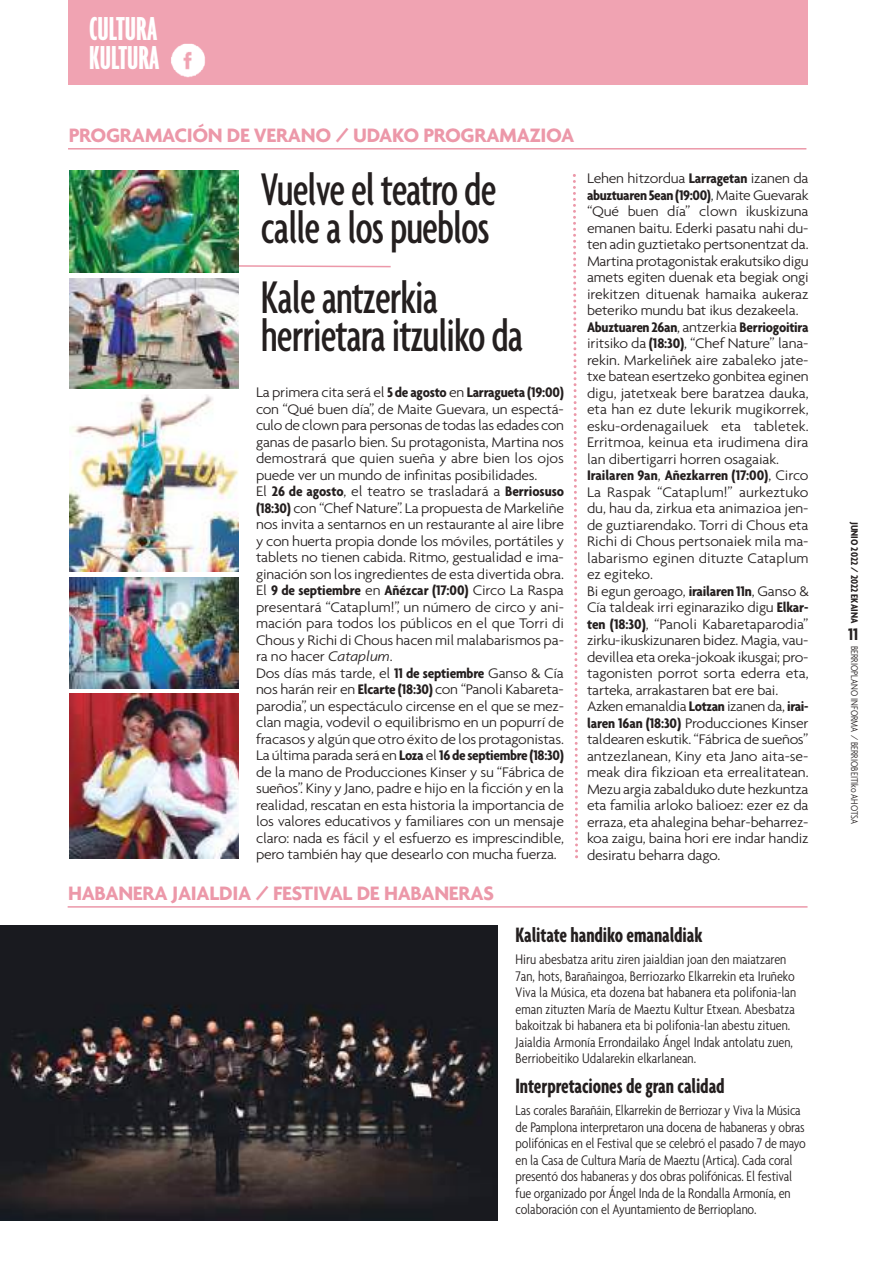
<style>
.page{position:relative;width:893px;height:1263px;background:#fff}
.page>*{position:absolute;margin:0;border:0;box-sizing:border-box;transform-origin:0 0}
.t1{font:500 extra-condensed 49.5px/37.5px "Agenda";letter-spacing:-.02em;color:#241f1f}
.t2{font:700 ultra-condensed 36px/28.5px "Agenda";color:#fff}
.t3{font:700 extra-condensed 22.5px "Agenda";letter-spacing:-.005em;color:#241f1f}
.t4{font:700 21px "Agenda";letter-spacing:-.015em;color:#ec98a9}
.t5{font:700 condensed 18px "Agenda";color:#241f1f}
.t6{font:300 15px/16.5px "Agenda";letter-spacing:-.015em;color:#241f1f;scale:1.05 1}
.t7{font:300 condensed 15px/16.5px "Agenda";letter-spacing:-.01em;color:#241f1f}
.t8{font:300 condensed 10.5px "Agenda";color:#241f1f}
.t9{font:700 condensed 10.5px "Agenda";color:#241f1f}
.s1{font-weight:700;font-stretch:condensed}
.s2{font-style:italic}
</style>
<div class="page">
<div style="left:68px;top:0;width:740px;height:85px;background:#f0a3b2"></div>
<img style="left:171px;top:43px;width:34px;height:35px">
<hr style="left:68px;top:148px;width:738px;height:2px;background:#ec98a9">
<svg style="left:573px;top:174px;width:5px;height:684px"></svg>
<img style="left:0;top:925px;width:498px;height:295px">
<svg style="left:239px;top:265px;width:152px;height:3px"></svg>
<img style="left:70px;top:693px;width:169px;height:165px">
<hr style="left:68px;top:906px;width:739px;height:2px;background:#ec98a9">
<img style="left:70px;top:170px;width:169px;height:103px">
<img style="left:70px;top:278px;width:169px;height:111px">
<img style="left:70px;top:394px;width:169px;height:177px">
<img style="left:70px;top:577px;width:169px;height:111px">
<h2 class="t2" style="left:89px;top:14px;width:72px">CULTURA<br>KULTURA</h2>
<h3 class="t4" style="left:69px;top:123px;width:507px">PROGRAMACIÓN DE VERANO / UDAKO PROGRAMAZIOA</h3>
<h1 class="t1" style="left:261px;top:170px;width:237px">Vuelveelteatrode callealospueblos</h1>
<h1 class="t1" style="left:261px;top:277px;width:264px">Kaleantzerkia herrietaraitzulikoda</h1>
<p class="t6" style="left:256px;top:384px;width:295px">La primera cita será el <span class="s1">5 de agosto</span> en <span class="s1">Larragueta (19:00) </span>con “Qué buen día”, de Maite Guevara, un espectá&shy;culo de clown para personas de todas las edades con ganas de pasarlo bien. Su protagonista, Martina nos demostrará que quien sueña y abre bien los ojos puede ver un mundo de infinitas posibilidades.<br>El <span class="s1">26 de agosto</span>, el teatro se trasladará a <span class="s1">Berriosuso (18:30)</span> con “Chef Nature”. La propuesta de Markeliñe nos invita a sentarnos en un restaurante al aire libre y con huerta propia donde los móviles, portátiles y tablets no tienen cabida. Ritmo, gestualidad e ima&shy;ginación son los ingredientes de esta divertida obra.<br>El <span class="s1">9 de septiembre</span> en <span class="s1">Añézcar (17:00)</span> Circo La Raspa presentará “Cataplum!”, un número de circo y ani&shy;mación para todos los públicos en el que Torri di Chous y Richi di Chous hacen mil malabarismos pa&shy;ra no hacer <span class="s2">Cataplum</span>.<br>Dos días más tarde, el <span class="s1">11 de septiembre</span> Ganso &amp; Cía nos harán reir en <span class="s1">Elcarte (18:30)</span> con “Panoli Kabareta&shy;parodia”, un espectáculo circense en el que se mez&shy;clan magia, vodevil o equilibrismo en un popurrí de fracasos y algún que otro éxito de los protagonistas.<br>La última parada será en <span class="s1">Loza</span> el <span class="s1">16de septiembre (18:30) </span>de la mano de Producciones Kinser y su “Fábrica de sueños”. Kiny y Jano, padre e hijo en la ficción y en la realidad, rescatan en esta historia la importancia de los valores educativos y familiares con un mensaje claro: nada es fácil y el esfuerzo es imprescindible, pero también hay que desearlo con mucha fuerza.</p>
<h3 class="t4" style="left:68px;top:881px;width:427px">HABANERA JAIALDIA / FESTIVAL DE HABANERAS</h3>
<p class="t6" style="left:587px;top:170px;width:213px">Lehen hitzordua <span class="s1">Larragetan</span> izanen da <span class="s1">abuztuaren5ean(19:00)</span>, Maite Guevarak “Qué buen día” clown ikuskizuna emanen baitu. Ederki pasatu nahi du&shy;ten adin guztietako pertsonentzat da.<br>Martina protagonistak erakutsiko digu amets egiten duenak eta begiak ongi irekitzen dituenak hamaika aukeraz beteriko mundu bat ikus dezakeela.<br><span class="s1">Abuztuaren 26an</span>, antzerkia <span class="s1">Berriogoitira </span>iritsiko da <span class="s1">(18:30)</span>, “Chef Nature” lana&shy;rekin. Markeliñek aire zabaleko jate&shy;txe batean esertzeko gonbitea eginen digu, jatetxeak bere baratzea dauka, eta han ez dute lekurik mugikorrek, esku-ordenagailuek eta tabletek.<br>Erritmoa, keinua eta irudimena dira lan dibertigarri horren osagaiak.<br><span class="s1">Irailaren 9an</span>, <span class="s1">Añezkarren (17:00)</span>, Circo La Raspak “Cataplum!” aurkeztuko du, hau da, zirkua eta animazioa jen&shy;de guztiarendako. Torri di Chous eta Richi di Chous pertsonaiek mila ma&shy;labarismo eginen dituzte Cataplum ez egiteko.<br>Bi egun geroago, <span class="s1">irailaren 11n</span>, Ganso &amp; Cía taldeak irri eginaraziko digu <span class="s1">Elkar&shy;ten (18:30)</span>, “Panoli Kabaretaparodia” zirku-ikuskizunaren bidez. Magia, vau&shy;devillea eta oreka-jokoak ikusgai; pro&shy;tagonisten porrot sorta ederra eta, tarteka, arrakastaren bat ere bai.<br>Azken emanaldia <span class="s1">Lotzan</span> izanen da, <span class="s1">irai&shy;laren 16an (18:30)</span> Producciones Kinser taldearen eskutik. “Fábrica de sueños” antzezlanean, Kiny eta Jano aita-se&shy;meak dira fikzioan eta errealitatean.<br>Mezu argia zabalduko dute hezkuntza eta familia arloko balioez: ezer ez da erraza, eta ahalegina behar-beharrez&shy;koa zaigu, baina hori ere indar handiz desiratu beharra dago.</p>
<h3 class="t3" style="left:515px;top:921px;width:188px">Kalitate handiko emanaldiak</h3>
<p class="t7" style="left:516px;top:951px;width:282px">Hiru abesbatza aritu ziren jaialdian joan den maiatzaren 7an, hots, Barañaingoa, Berriozarko Elkarrekin eta Iruñeko Viva la Música, eta dozena bat habanera eta polifonia-lan eman zituzten María de Maeztu Kultur Etxean. Abesbatza bakoitzak bi habanera eta bi polifonia-lan abestu zituen.<br>Jaialdia Armonía Errondailako Ángel Indak antolatu zuen, Berriobeitiko Udalarekin elkarlanean.</p>
<h3 class="t3" style="left:515px;top:1072px;width:211px">Interpretaciones de gran calidad</h3>
<p class="t7" style="left:516px;top:1102px;width:292px">Las corales Barañáin, Elkarrekin de Berriozar y Viva la Música de Pamplona interpretaron una docena de habaneras y obras polifónicas en el Festival que se celebró el pasado 7 de mayo en la Casa de Cultura María de Maeztu (Artica). Cada coral presentó dos habaneras y dos obras polifónicas. El festival fue organizado por Ángel Inda de la Rondalla Armonía, en colaboración con el Ayuntamiento de Berrioplano.</p>
<p class="t9" style="left:861px;top:522px;width:103px;rotate:90deg">JUNIO 2022 / 2022 EKAINA</p>
<p class="t5" style="left:848px;top:623px;width:12px">11</p>
<p class="t8" style="left:861px;top:646px;width:180px;rotate:90deg">BERRIOPLANO INFORMA / BERRIOBEITIko AHOTSA</p>
</div>
